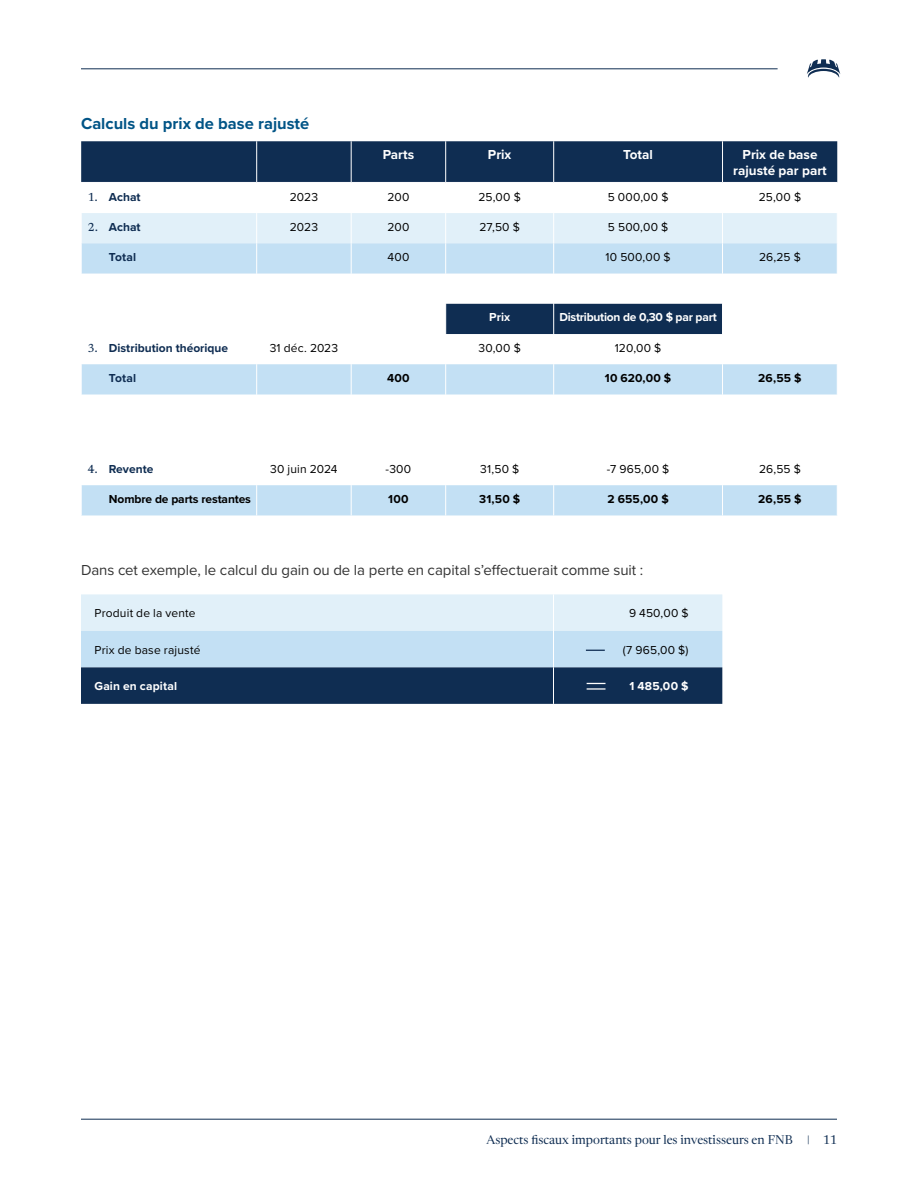
<style>
.page{position:relative;width:918px;height:1188px;background:#fff}
.page>*{position:absolute;margin:0;border:0;box-sizing:border-box;transform-origin:0 0}
.t1{font:700 16.5px "Proxima Nova";color:#005486}
.Body{font:15px "Proxima Nova";letter-spacing:-.005em;color:#333}
.Table-header{font:700 13.5px/16.2px "Proxima Nova";color:#fff;text-align:center}
.t2{font:12.45px "Newsreader 60 pt";color:#0f2d52}
.Body_9_12{font:12px "Proxima Nova";letter-spacing:.015em;color:#000}
.Body_9_12-2{font:700 12px "Proxima Nova";letter-spacing:-.01em;color:#000}
.Body_9_12-3{font:700 12px "Proxima Nova";color:#0f2d52}
.Table-header-2{font:700 12px "Proxima Nova";letter-spacing:-.02em;color:#fff}
.Body_9_12-4{font:700 12px "Proxima Nova";letter-spacing:.015em;color:#fff}
.s1{font-family:"Newsreader 16 pt";font-weight:400}
.s2{font-family:"Proxima Nova";font-weight:300}
</style>
<div class="page">
<hr style="left:81px;top:69px;width:697px;height:1px;background:#0f2d52">
<hr style="left:81px;top:1119px;width:756px;height:1px;background:#0f2d52">
<svg style="left:807px;top:59px;width:33px;height:19px"></svg>
<div style="left:81px;top:141px;width:756px;height:41px;background:#0f2d52"></div>
<div style="left:82px;top:213px;width:755px;height:30px;background:#e1f0f9"></div>
<svg style="left:82px;top:243px;width:755px;height:272px"></svg>
<div style="left:446px;top:304px;width:276px;height:30px;background:#0f2d52"></div>
<hr style="left:256px;top:141px;width:1px;height:41px;background:#fff">
<hr style="left:351px;top:141px;width:1px;height:41px;background:#fff">
<hr style="left:445px;top:141px;width:1px;height:41px;background:#fff">
<hr style="left:553px;top:141px;width:1px;height:41px;background:#fff">
<hr style="left:722px;top:141px;width:1px;height:41px;background:#fff">
<hr style="left:256px;top:213px;width:1px;height:30px;background:#fff">
<hr style="left:351px;top:213px;width:1px;height:30px;background:#fff">
<hr style="left:445px;top:213px;width:1px;height:30px;background:#fff">
<hr style="left:553px;top:213px;width:1px;height:30px;background:#fff">
<hr style="left:722px;top:213px;width:1px;height:30px;background:#fff">
<hr style="left:256px;top:243px;width:1px;height:31px;background:#fff">
<hr style="left:351px;top:243px;width:1px;height:31px;background:#fff">
<hr style="left:445px;top:243px;width:1px;height:31px;background:#fff">
<hr style="left:553px;top:243px;width:1px;height:31px;background:#fff">
<hr style="left:722px;top:243px;width:1px;height:31px;background:#fff">
<hr style="left:256px;top:274px;width:1px;height:30px;background:#fff">
<hr style="left:351px;top:274px;width:1px;height:30px;background:#fff">
<hr style="left:445px;top:274px;width:1px;height:30px;background:#fff">
<hr style="left:553px;top:274px;width:1px;height:30px;background:#fff">
<hr style="left:722px;top:274px;width:1px;height:30px;background:#fff">
<hr style="left:256px;top:304px;width:1px;height:30px;background:#fff">
<hr style="left:351px;top:304px;width:1px;height:30px;background:#fff">
<hr style="left:445px;top:304px;width:1px;height:30px;background:#fff">
<hr style="left:553px;top:304px;width:1px;height:30px;background:#fff">
<hr style="left:722px;top:304px;width:1px;height:30px;background:#fff">
<hr style="left:256px;top:334px;width:1px;height:30px;background:#fff">
<hr style="left:351px;top:334px;width:1px;height:30px;background:#fff">
<hr style="left:445px;top:334px;width:1px;height:30px;background:#fff">
<hr style="left:553px;top:334px;width:1px;height:30px;background:#fff">
<hr style="left:722px;top:334px;width:1px;height:30px;background:#fff">
<hr style="left:256px;top:364px;width:1px;height:31px;background:#fff">
<hr style="left:351px;top:364px;width:1px;height:31px;background:#fff">
<hr style="left:445px;top:364px;width:1px;height:31px;background:#fff">
<hr style="left:553px;top:364px;width:1px;height:31px;background:#fff">
<hr style="left:722px;top:364px;width:1px;height:31px;background:#fff">
<hr style="left:256px;top:395px;width:1px;height:30px;background:#fff">
<hr style="left:351px;top:395px;width:1px;height:30px;background:#fff">
<hr style="left:445px;top:395px;width:1px;height:30px;background:#fff">
<hr style="left:553px;top:395px;width:1px;height:30px;background:#fff">
<hr style="left:722px;top:395px;width:1px;height:30px;background:#fff">
<hr style="left:256px;top:425px;width:1px;height:30px;background:#fff">
<hr style="left:351px;top:425px;width:1px;height:30px;background:#fff">
<hr style="left:445px;top:425px;width:1px;height:30px;background:#fff">
<hr style="left:553px;top:425px;width:1px;height:30px;background:#fff">
<hr style="left:722px;top:425px;width:1px;height:30px;background:#fff">
<hr style="left:256px;top:455px;width:1px;height:30px;background:#fff">
<hr style="left:351px;top:455px;width:1px;height:30px;background:#fff">
<hr style="left:445px;top:455px;width:1px;height:30px;background:#fff">
<hr style="left:553px;top:455px;width:1px;height:30px;background:#fff">
<hr style="left:722px;top:455px;width:1px;height:30px;background:#fff">
<hr style="left:256px;top:485px;width:1px;height:30px;background:#fff">
<hr style="left:351px;top:485px;width:1px;height:30px;background:#fff">
<hr style="left:445px;top:485px;width:1px;height:30px;background:#fff">
<hr style="left:553px;top:485px;width:1px;height:30px;background:#fff">
<hr style="left:722px;top:485px;width:1px;height:30px;background:#fff">
<svg style="left:81px;top:594px;width:641px;height:110px;background:#92aac0"></svg>
<h4 class="t1" style="left:81px;top:111px;width:230px">Calculs du prix de base rajusté</h4>
<p class="Table-header" style="left:383px;top:146px;width:33px">Parts</p>
<p class="Table-header" style="left:488px;top:146px;width:25px">Prix</p>
<p class="Table-header" style="left:623px;top:146px;width:31px">Total</p>
<p class="Table-header" style="left:733px;top:146px;width:95px">Prix de base rajusté par part</p>
<p class="Body_9_12-3" style="left:88px;top:188px;width:54px"><span class="s1">1.</span> Achat</p>
<p class="Body_9_12" style="left:290px;top:188px;width:30px">2023</p>
<p class="Body_9_12" style="left:387px;top:188px;width:24px">200</p>
<p class="Body_9_12" style="left:479px;top:188px;width:44px">25,00 $</p>
<p class="Body_9_12" style="left:608px;top:188px;width:62px">5 000,00 $</p>
<p class="Body_9_12" style="left:759px;top:188px;width:44px">25,00 $</p>
<p class="Body_9_12-3" style="left:88px;top:218px;width:54px"><span class="s1">2.</span> Achat</p>
<p class="Body_9_12" style="left:290px;top:218px;width:30px">2023</p>
<p class="Body_9_12" style="left:387px;top:218px;width:24px">200</p>
<p class="Body_9_12" style="left:480px;top:218px;width:42px">27,50 $</p>
<p class="Body_9_12" style="left:608px;top:218px;width:62px">5 500,00 $</p>
<p class="Body_9_12-3" style="left:109px;top:248px;width:29px">Total</p>
<p class="Body_9_12" style="left:387px;top:248px;width:23px">400</p>
<p class="Body_9_12" style="left:606px;top:248px;width:67px">10 500,00 $</p>
<p class="Body_9_12" style="left:759px;top:248px;width:43px">26,25 $</p>
<p class="Table-header-2" style="left:489px;top:309px;width:22px">Prix</p>
<p class="Table-header-2" style="left:559px;top:309px;width:159px">Distribution de 0,30 $ par part</p>
<p class="Body_9_12-3" style="left:88px;top:339px;width:142px"><span class="s1">3.</span> Distribution théorique</p>
<p class="Body_9_12" style="left:270px;top:339px;width:70px">31 déc. 2023</p>
<p class="Body_9_12" style="left:479px;top:339px;width:44px">30,00 $</p>
<p class="Body_9_12" style="left:615px;top:339px;width:48px">120,00 $</p>
<p class="Body_9_12-3" style="left:109px;top:369px;width:29px">Total</p>
<p class="Body_9_12-2" style="left:387px;top:369px;width:24px">400</p>
<p class="Body_9_12-2" style="left:605px;top:369px;width:68px">10 620,00 $</p>
<p class="Body_9_12-2" style="left:758px;top:369px;width:45px">26,55 $</p>
<p class="Body_9_12-3" style="left:88px;top:460px;width:67px"><span class="s1">4.</span> Revente</p>
<p class="Body_9_12" style="left:270px;top:460px;width:69px">30 juin 2024</p>
<p class="Body_9_12" style="left:386px;top:460px;width:27px">-300</p>
<p class="Body_9_12" style="left:480px;top:460px;width:41px">31,50 $</p>
<p class="Body_9_12" style="left:607px;top:460px;width:64px">-7 965,00 $</p>
<p class="Body_9_12" style="left:759px;top:460px;width:43px">26,55 $</p>
<p class="Body_9_12-2" style="left:109px;top:490px;width:144px">Nombre de parts restantes</p>
<p class="Body_9_12-2" style="left:388px;top:490px;width:22px">100</p>
<p class="Body_9_12-2" style="left:479px;top:490px;width:43px">31,50 $</p>
<p class="Body_9_12-2" style="left:607px;top:490px;width:63px">2 655,00 $</p>
<p class="Body_9_12-2" style="left:758px;top:490px;width:45px">26,55 $</p>
<p class="Body" style="left:81px;top:559px;width:564px">Dans cet exemple, le calcul du gain ou de la perte en capital s’effectuerait comme suit :</p>
<p class="Body_9_12" style="left:94px;top:604px;width:103px">Produit de la vente</p>
<p class="Body_9_12" style="left:629px;top:604px;width:61px">9 450,00 $</p>
<p class="Body_9_12" style="left:94px;top:641px;width:108px">Prix de base rajusté</p>
<p class="Body_9_12" style="left:623px;top:641px;width:67px">(7 965,00 $)</p>
<p class="Body_9_12-4" style="left:94px;top:677px;width:84px">Gain en capital</p>
<p class="Body_9_12-4" style="left:630px;top:677px;width:61px">1 485,00 $</p>
<p class="t2" style="left:486px;top:1130px;width:352px">Aspects fiscaux importants pour les investisseurs en FNB <span class="s2">|</span> 11</p>
</div>
